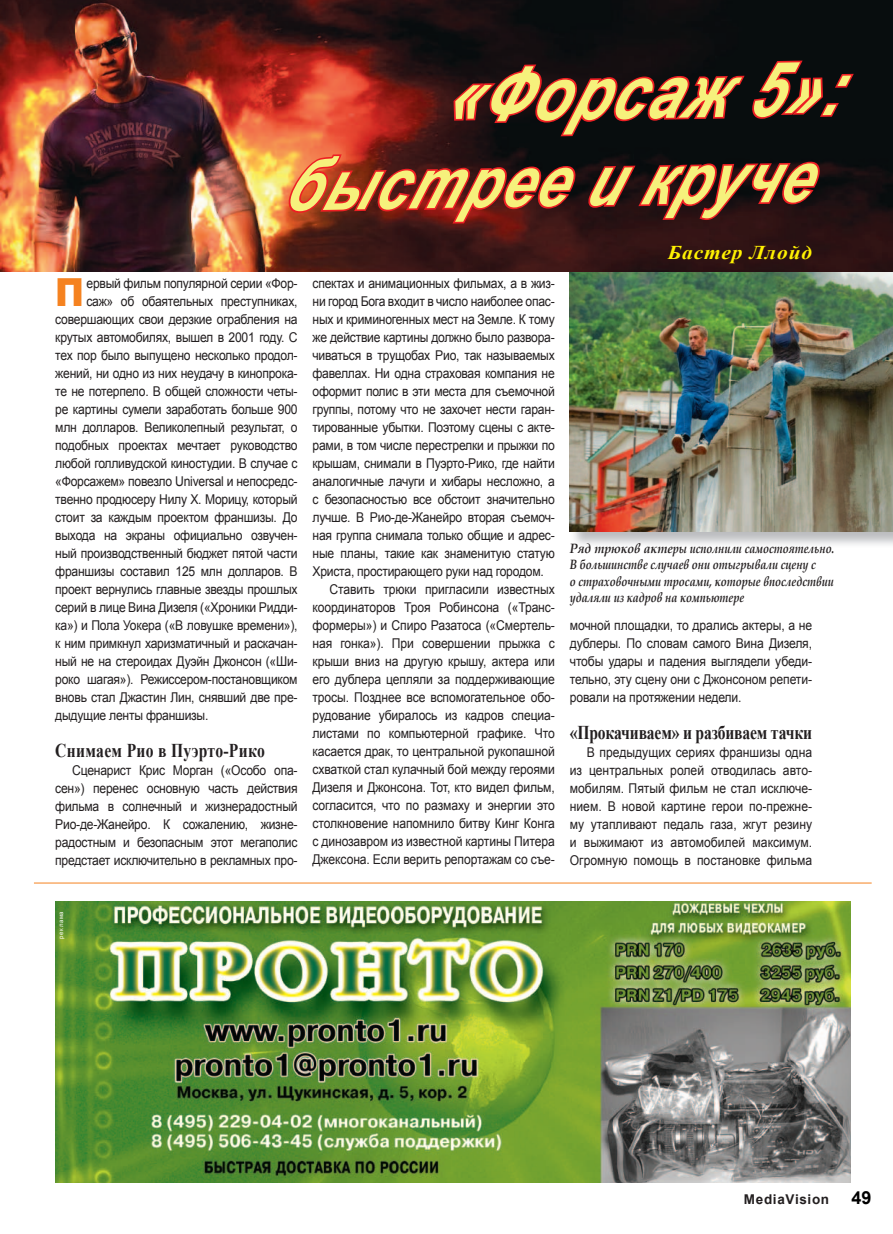
<style>
.page{position:relative;width:893px;height:1234px;background:#fff}
.page>*{position:absolute;margin:0;border:0;box-sizing:border-box;transform-origin:0 0}
.t1{font:italic 700 75.3px "Arial";color:#f6f17c;scale:.82 1}
.t2{font:italic 700 71.7px "Arial";color:#f6f17c;scale:.82 1}
.t3{font:900 38.7px "Arial";color:#f58220;scale:.9 1}
.t4{font:700 19.5px "Times New Roman";letter-spacing:-.01em;color:#231f20;scale:.8 1}
.t5{font:700 19.5px "Times New Roman";letter-spacing:.02em;color:#231f20;scale:.8 1}
.t6{font:italic 700 19.5px "Times New Roman";letter-spacing:.04em;color:#fff101;scale:1.1 1}
.t7{font:13.5px/18px "Arial";letter-spacing:-.02em;color:#231f20;text-align:justify;scale:.9 1}
.t8{font:italic 700 13.5px/16.2px "Book Antiqua";color:#231f20;scale:.9 1}
.t9{font:700 13.5px "Arial";letter-spacing:.05em;color:#231f20}
.t10{font:6px "Arial";letter-spacing:.1em;color:#fff}
.s1{font-size:18px;color:#000}
</style>
<div class="page">
<img style="left:55px;top:901px;width:796px;height:281px">
<hr style="left:34px;top:882px;width:838px;height:1px;background:#f58220">
<img style="left:569px;top:272px;width:324px;height:273px">
<img style="left:570px;top:272px;width:323px;height:259px">
<img style="left:0;top:0;width:893px;height:272px">
<svg style="left:444px;top:59px;width:412px;height:79px"></svg>
<svg style="left:282px;top:153px;width:544px;height:73px"></svg>
<h1 class="t1" style="left:442px;top:46px;width:484px;rotate:-1deg">«Форсаж 5»:</h1>
<h2 class="t2" style="left:281px;top:139px;width:643px;rotate:-1deg">быстрее и круче</h2>
<h3 class="t3" style="left:55px;top:264px;width:34px">П</h3>
<p class="t7" style="left:86px;top:274px;width:236px">ервый фильм популярной серии «Фор-</p>
<p class="t7" style="left:86px;top:292px;width:236px">саж» об обаятельных преступниках,</p>
<p class="t7" style="left:55px;top:310px;width:271px">совершающих свои дерзкие ограбления на</p>
<p class="t7" style="left:55px;top:328px;width:271px">крутых автомобилях, вышел в 2001 году. С</p>
<p class="t7" style="left:55px;top:346px;width:271px">тех пор было выпущено несколько продол-</p>
<p class="t7" style="left:55px;top:364px;width:271px">жений, ни одно из них неудачу в кинопрока-</p>
<p class="t7" style="left:55px;top:382px;width:271px">те не потерпело. В общей сложности четы-</p>
<p class="t7" style="left:55px;top:400px;width:271px">ре картины сумели заработать больше 900</p>
<p class="t7" style="left:55px;top:418px;width:271px">млн долларов. Великолепный результат, о</p>
<p class="t7" style="left:55px;top:436px;width:271px">подобных проектах мечтает руководство</p>
<p class="t7" style="left:55px;top:454px;width:271px">любой голливудской киностудии. В случае с</p>
<p class="t7" style="left:55px;top:472px;width:271px">«Форсажем» повезло Universal и непосредс-</p>
<p class="t7" style="left:55px;top:490px;width:271px">твенно продюсеру Нилу Х. Морицу, который</p>
<p class="t7" style="left:55px;top:508px;width:271px">стоит за каждым проектом франшизы. До</p>
<p class="t7" style="left:55px;top:526px;width:271px">выхода на экраны официально озвучен-</p>
<p class="t7" style="left:55px;top:544px;width:271px">ный производственный бюджет пятой части</p>
<p class="t7" style="left:55px;top:562px;width:271px">франшизы составил 125 млн долларов. В</p>
<p class="t7" style="left:55px;top:580px;width:271px">проект вернулись главные звезды прошлых</p>
<p class="t7" style="left:55px;top:598px;width:271px">серий в лице Вина Дизеля («Хроники Ридди-</p>
<p class="t7" style="left:55px;top:616px;width:271px">ка») и Пола Уокера («В ловушке времени»),</p>
<p class="t7" style="left:55px;top:634px;width:271px">к ним примкнул харизматичный и раскачан-</p>
<p class="t7" style="left:55px;top:652px;width:271px">ный не на стероидах Дуэйн Джонсон («Ши-</p>
<p class="t7" style="left:55px;top:670px;width:271px">роко шагая»). Режиссером-постановщиком</p>
<p class="t7" style="left:55px;top:688px;width:271px">вновь стал Джастин Лин, снявший две пре-</p>
<p class="t7" style="left:55px;top:706px;width:172px">дыдущие ленты франшизы.</p>
<h3 class="t5" style="left:55px;top:736px;width:264px">Снимаем Рио в Пуэрто-Рико</h3>
<p class="t7" style="left:55px;top:760px;width:271px;text-indent:17px">Сценарист Крис Морган («Особо опа&shy;сен») перенес основную часть действия фильма в солнечный и жизнерадостный Рио-де-Жанейро. К сожалению, жизне&shy;радостным и безопасным этот мегаполис предстает исключительно в рекламных про-</p>
<p class="t7" style="left:313px;top:274px;width:271px">спектах и анимационных фильмах, а в жиз-</p>
<p class="t7" style="left:313px;top:292px;width:271px">ни город Бога входит в число наиболее опас-</p>
<p class="t7" style="left:313px;top:310px;width:271px">ных и криминогенных мест на Земле. К тому</p>
<p class="t7" style="left:313px;top:328px;width:271px">же действие картины должно было развора-</p>
<p class="t7" style="left:313px;top:346px;width:271px">чиваться в трущобах Рио, так называемых</p>
<p class="t7" style="left:313px;top:364px;width:271px">фавеллах. Ни одна страховая компания не</p>
<p class="t7" style="left:313px;top:382px;width:271px">оформит полис в эти места для съемочной</p>
<p class="t7" style="left:313px;top:400px;width:271px">группы, потому что не захочет нести гаран-</p>
<p class="t7" style="left:313px;top:418px;width:271px">тированные убытки. Поэтому сцены с акте-</p>
<p class="t7" style="left:313px;top:436px;width:271px">рами, в том числе перестрелки и прыжки по</p>
<p class="t7" style="left:313px;top:454px;width:271px">крышам, снимали в Пуэрто-Рико, где найти</p>
<p class="t7" style="left:313px;top:472px;width:271px">аналогичные лачуги и хибары несложно, а</p>
<p class="t7" style="left:313px;top:490px;width:271px">с безопасностью все обстоит значительно</p>
<p class="t7" style="left:313px;top:508px;width:271px">лучше. В Рио-де-Жанейро вторая съемоч-</p>
<p class="t7" style="left:313px;top:526px;width:271px">ная группа снимала только общие и адрес-</p>
<p class="t7" style="left:313px;top:544px;width:271px">ные планы, такие как знаменитую статую</p>
<p class="t7" style="left:313px;top:562px;width:259px">Христа, простирающего руки над городом.</p>
<p class="t7" style="left:330px;top:580px;width:252px">Ставить трюки пригласили известных</p>
<p class="t7" style="left:313px;top:598px;width:271px">координаторов Троя Робинсона («Транс-</p>
<p class="t7" style="left:313px;top:616px;width:271px">формеры») и Спиро Разатоса («Смертель-</p>
<p class="t7" style="left:313px;top:634px;width:271px">ная гонка»). При совершении прыжка с</p>
<p class="t7" style="left:313px;top:652px;width:271px">крыши вниз на другую крышу, актера или</p>
<p class="t7" style="left:313px;top:670px;width:271px">его дублера цепляли за поддерживающие</p>
<p class="t7" style="left:313px;top:688px;width:271px">тросы. Позднее все вспомогательное обо-</p>
<p class="t7" style="left:313px;top:706px;width:271px">рудование убиралось из кадров специа-</p>
<p class="t7" style="left:313px;top:724px;width:271px">листами по компьютерной графике. Что</p>
<p class="t7" style="left:313px;top:742px;width:271px">касается драк, то центральной рукопашной</p>
<p class="t7" style="left:313px;top:760px;width:271px">схваткой стал кулачный бой между героями</p>
<p class="t7" style="left:313px;top:778px;width:271px">Дизеля и Джонсона. Тот, кто видел фильм,</p>
<p class="t7" style="left:313px;top:796px;width:271px">согласится, что по размаху и энергии это</p>
<p class="t7" style="left:313px;top:814px;width:271px">столкновение напомнило битву Кинг Конга</p>
<p class="t7" style="left:313px;top:832px;width:271px">с динозавром из известной картины Питера</p>
<p class="t7" style="left:313px;top:850px;width:271px">Джексона. Если верить репортажам со съе-</p>
<h3 class="t6" style="left:668px;top:238px;width:133px">Бастер Ллойд</h3>
<p class="t8" style="left:570px;top:540px;width:295px">Ряд трюков актеры исполнили самостоятельно.<br>В большинстве случаев они отыгрывали сцену с<br>о страховочными тросами, которые впоследствии удаляли из кадров на компьютере</p>
<p class="t7" style="left:570px;top:616px;width:271px">мочной площадки, то дрались актеры, а не дублеры. По словам самого Вина Дизеля, чтобы удары и падения выглядели убеди&shy;тельно, эту сцену они с Джонсоном репети&shy;ровали на протяжении недели.</p>
<h3 class="t4" style="left:570px;top:718px;width:304px">«Прокачиваем» и разбиваем тачки</h3>
<p class="t7" style="left:570px;top:742px;width:271px;text-indent:17px">В предыдущих сериях франшизы одна из центральных ролей отводилась авто&shy;мобилям. Пятый фильм не стал исключе&shy;нием. В новой картине герои по-прежне&shy;му утапливают педаль газа, жгут резину и выжимают из автомобилей максимум.<br>Огромную помощь в постановке фильма</p>
<p class="t10" style="left:57px;top:938px;width:29px;rotate:-90deg">реклама</p>
<p class="t9" style="left:744px;top:1190px;width:129px">MediaVision <span class="s1">49</span></p>
</div>
